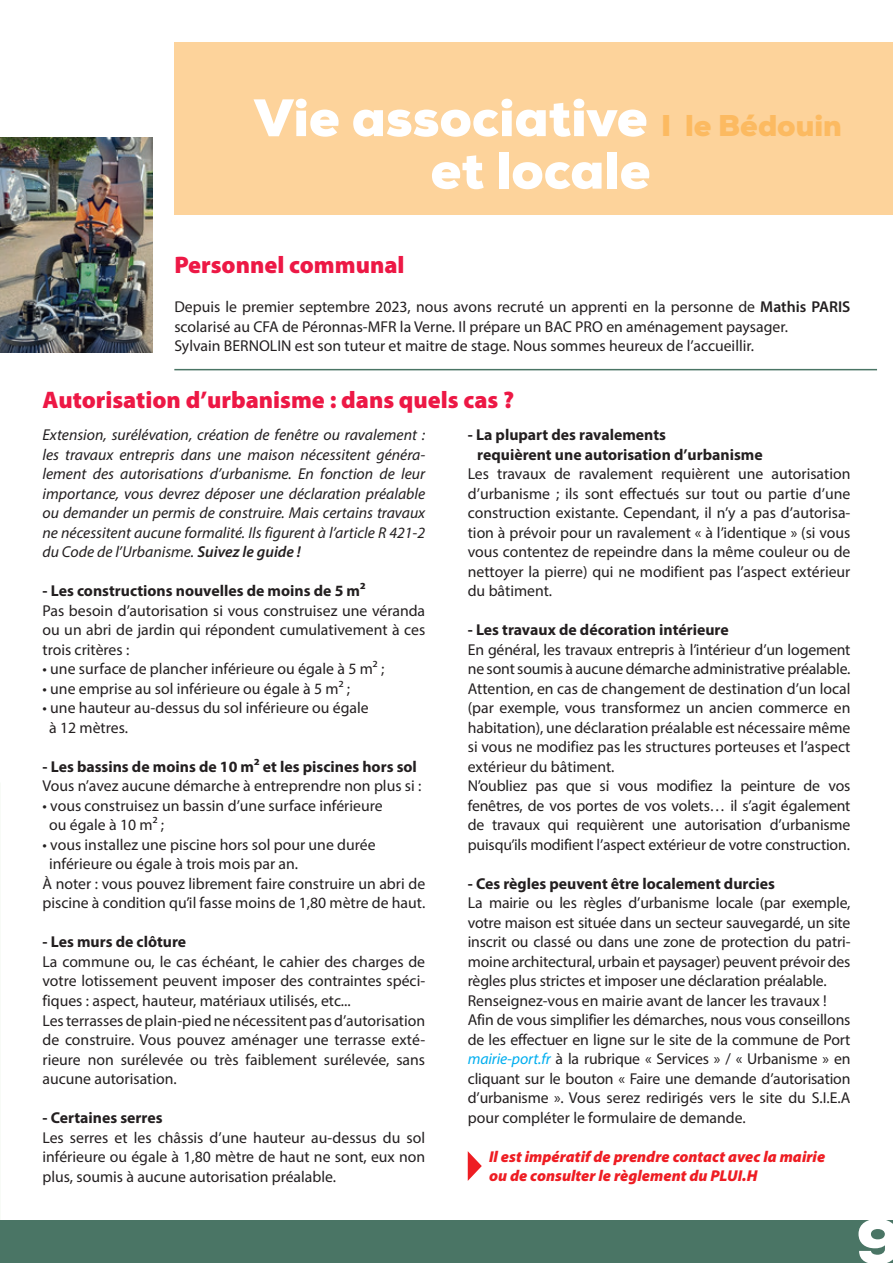
<style>
.page{position:relative;width:893px;height:1263px;background:#fff}
.page>*{position:absolute;margin:0;border:0;box-sizing:border-box;transform-origin:0 0}
.t1{font:900 63px "Nexa";color:#fff}
.t2{font:900 52.5px/52.5px "Nexa";color:#fff;text-align:center}
.t3{font:900 24px "Myriad Pro";color:#ed1845}
.t4{font:15.75px/19.5px "Myriad Pro";color:#231f20}
.t5{font:italic 15.75px/19.5px "Myriad Pro";color:#231f20;text-align:justify}
.t6{font:700 15.75px/19.5px "Myriad Pro";color:#231f20}
.t7{font:italic 900 15.75px/19.5px "Myriad Pro";color:#ee1d23}
.s1{font-size:30px;color:#fcba61}
.s2{font-weight:600}
.s3{font-style:italic;color:#00aeef}
</style>
<div class="page">
<div style="left:0;top:1220px;width:893px;height:43px;background:#4a7565"></div>
<div style="left:174px;top:43px;width:719px;height:172px;background:#fdd39b"></div>
<hr style="left:174px;top:369px;width:703px;height:1px;background:#4a7565">
<img style="left:0;top:137px;width:153px;height:216px">
<svg style="left:468px;top:1151px;width:14px;height:30px"></svg>
<h2 class="t2" style="left:254px;top:92px;width:589px">Vie associative <span class="s1">I le Bédouin </span>et locale</h2>
<h3 class="t3" style="left:174px;top:249px;width:232px">Personnel communal</h3>
<p class="t4" style="left:174px;top:297px;width:678px">Depuis le premier septembre 2023, nous avons recruté un apprenti en la personne de <span class="s2">Mathis PARIS </span>scolarisé au CFA de Péronnas-MFR la Verne. Il prépare un BAC PRO en aménagement paysager.<br>Sylvain BERNOLIN est son tuteur et maitre de stage. Nous sommes heureux de l’accueillir.</p>
<h3 class="t3" style="left:43px;top:384px;width:473px">Autorisation d’urbanisme : dans quels cas ?</h3>
<p class="t5" style="left:43px;top:425px;width:384px">Extension, surélévation, création de fenêtre ou ravalement : les travaux entrepris dans une maison nécessitent généra&shy;lement des autorisations d’urbanisme. En fonction de leur importance, vous devrez déposer une déclaration préalable ou demander un permis de construire. Mais certains travaux ne nécessitent aucune formalité. Ils figurent à l’article R 421-2 du Code de l’Urbanisme. <span class="s2">Suivez le guide !</span></p>
<p class="t6" style="left:43px;top:581px;width:325px">- Les constructions nouvelles de moins de 5 m²</p>
<p class="t4" style="left:43px;top:601px;width:384px;text-align:justify">Pas besoin d’autorisation si vous construisez une véranda ou un abri de jardin qui répondent cumulativement à ces trois critères :</p>
<p class="t4" style="left:43px;top:659px;width:343px">• une surface de plancher inférieure ou égale à 5 m² ;</p>
<p class="t4" style="left:43px;top:679px;width:309px">• une emprise au sol inférieure ou égale à 5 m² ;</p>
<p class="t4" style="left:49px;top:698px;width:321px;text-indent:-7px">• une hauteur au-dessus du sol inférieure ou égale à 12 mètres.</p>
<p class="t6" style="left:43px;top:756px;width:376px">- Les bassins de moins de 10 m² et les piscines hors sol</p>
<p class="t4" style="left:43px;top:776px;width:380px">Vous n’avez aucune démarche à entreprendre non plus si :</p>
<p class="t4" style="left:49px;top:796px;width:335px;text-indent:-7px">• vous construisez un bassin d’une surface inférieure ou égale à 10 m² ;</p>
<p class="t4" style="left:43px;top:835px;width:335px">• vous installez une piscine hors sol pour une durée</p>
<p class="t4" style="left:49px;top:854px;width:251px">inférieure ou égale à trois mois par an.</p>
<p class="t4" style="left:43px;top:874px;width:384px">À noter : vous pouvez librement faire construire un abri de</p>
<p class="t4" style="left:43px;top:893px;width:384px">piscine à condition qu’il fasse moins de 1,80 mètre de haut.</p>
<p class="t6" style="left:43px;top:932px;width:145px">- Les murs de clôture</p>
<p class="t4" style="left:43px;top:952px;width:384px">La commune ou, le cas échéant, le cahier des charges de votre lotissement peuvent imposer des contraintes spéci&shy;fiques : aspect, hauteur, matériaux utilisés, etc...<br>Les terrasses de plain-pied ne nécessitent pas d’autorisation de construire. Vous pouvez aménager une terrasse exté&shy;rieure non surélevée ou très faiblement surélevée, sans aucune autorisation.</p>
<p class="t6" style="left:43px;top:1107px;width:122px">- Certaines serres</p>
<p class="t4" style="left:43px;top:1127px;width:384px;text-align:justify">Les serres et les châssis d’une hauteur au-dessus du sol inférieure ou égale à 1,80 mètre de haut ne sont, eux non plus, soumis à aucune autorisation préalable.</p>
<p class="t6" style="left:477px;top:425px;width:287px;text-indent:-10px">- La plupart des ravalements<br>requièrent une autorisation d’urbanisme</p>
<p class="t4" style="left:468px;top:464px;width:384px;text-align:justify">Les travaux de ravalement requièrent une autorisation d’urbanisme ; ils sont effectués sur tout ou partie d’une construction existante. Cependant, il n’y a pas d’autorisa&shy;tion à prévoir pour un ravalement « à l’identique » (si vous vous contentez de repeindre dans la même couleur ou de nettoyer la pierre) qui ne modifient pas l’aspect extérieur du bâtiment.</p>
<p class="t6" style="left:468px;top:620px;width:262px">- Les travaux de décoration intérieure</p>
<p class="t4" style="left:468px;top:640px;width:384px">En général, les travaux entrepris à l’intérieur d’un logement ne sont soumis à aucune démarche administrative préalable.<br>Attention, en cas de changement de destination d’un local (par exemple, vous transformez un ancien commerce en habitation), une déclaration préalable est nécessaire même si vous ne modifiez pas les structures porteuses et l’aspect extérieur du bâtiment.<br>N’oubliez pas que si vous modifiez la peinture de vos fenêtres, de vos portes de vos volets… il s’agit également de travaux qui requièrent une autorisation d’urbanisme puisqu’ils modifient l’aspect extérieur de votre construction.</p>
<p class="t6" style="left:468px;top:873px;width:309px">- Ces règles peuvent être localement durcies</p>
<p class="t4" style="left:468px;top:893px;width:384px">La mairie ou les règles d’urbanisme locale (par exemple, votre maison est située dans un secteur sauvegardé, un site inscrit ou classé ou dans une zone de protection du patri&shy;moine architectural, urbain et paysager) peuvent prévoir des règles plus strictes et imposer une déclaration préalable.<br>Renseignez-vous en mairie avant de lancer les travaux !<br>Afin de vous simplifier les démarches, nous vous conseillons de les effectuer en ligne sur le site de la commune de Port <span class="s3">mairie-port.fr</span> à la rubrique « Services » / « Urbanisme » en cliquant sur le bouton « Faire une demande d’autorisation d’urbanisme ». Vous serez redirigés vers le site du S.I.E.A pour compléter le formulaire de demande.</p>
<p class="t7" style="left:489px;top:1146px;width:338px">Il est impératif de prendre contact avec la mairie ou de consulter le règlement du PLUI.H</p>
<h1 class="t1" style="left:856px;top:1201px;width:46px">9</h1>
</div>
